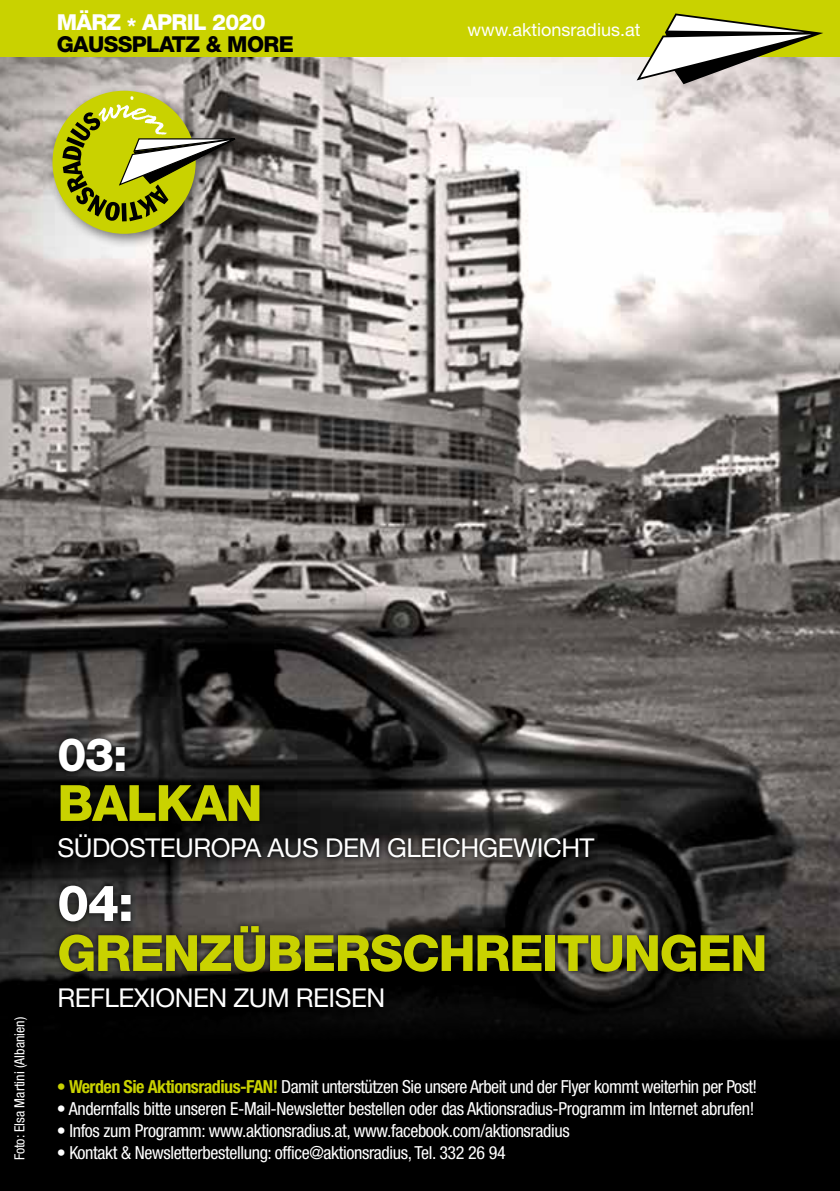
<style>
.page{position:relative;width:840px;height:1191px;background:#fff}
.page>*{position:absolute;margin:0;border:0;box-sizing:border-box;transform-origin:0 0}
.t1{font:800 50px "Helvetica Neue";letter-spacing:-.025em;color:#c9d200}
.t2{font:800 50px "Helvetica Neue";color:#fff}
.t3{font:800 46px "Helvetica Neue";color:#fff}
.t4{font:26px "Helvetica Neue";letter-spacing:-.02em;color:#fff}
.t5{font:800 22px "Helvetica Neue";letter-spacing:-.03em;color:#000}
.t6{font:800 22px "Helvetica Neue";letter-spacing:-.03em;color:#fff}
.t7{font:condensed 18px "Helvetica Neue";letter-spacing:-.02em;color:#fff}
.t8{font:18px "Helvetica Neue";color:#fff}
.t9{font:condensed 14px "Helvetica Neue";color:#fff}
.s1{font-weight:700;color:#c9d200}
</style>
<div class="page">
<img style="left:0;top:57px;width:839px;height:912px">
<div style="left:0;top:969px;width:839px;height:222px;background:#000"></div>
<div style="left:0;top:0;width:839px;height:57px;background:#c9d200"></div>
<svg style="left:636px;top:13px;width:186px;height:71px"></svg>
<div style="left:45px;top:84px;width:203px;height:165px;background:#000;opacity:.5"></div>
<div style="left:52px;top:91px;width:143px;height:143px;background:#c9d200;border-radius:50%"></div>
<svg style="left:62px;top:96px;width:174px;height:126px"></svg>
<div style="left:52px;top:732px;width:718px;height:281px;background:#000;opacity:.6"></div>
<p class="t6" style="left:57px;top:9px;width:210px">MÄRZ * APRIL 2020</p>
<p class="t5" style="left:57px;top:31px;width:238px">GAUSSPLATZ &amp; MORE</p>
<p class="t8" style="left:467px;top:19px;width:174px">www.aktionsradius.at</p>
<p class="t9" style="left:12px;top:1160px;width:145px;rotate:-90deg">Foto: Elsa Martini (Albanien)</p>
<h2 class="t3" style="left:57px;top:727px;width:72px">03:</h2>
<h1 class="t1" style="left:57px;top:773px;width:206px">BALKAN</h1>
<h3 class="t4" style="left:57px;top:832px;width:538px">SÜDOSTEUROPA AUS DEM GLEICHGEWICHT</h3>
<h1 class="t2" style="left:57px;top:873px;width:78px">04:</h1>
<h1 class="t1" style="left:57px;top:923px;width:711px">GRENZÜBERSCHREITUNGEN</h1>
<h3 class="t4" style="left:57px;top:982px;width:329px">REFLEXIONEN ZUM REISEN</h3>
<p class="t7" style="left:57px;top:1076px;width:701px"><span class="s1">• Werden Sie Aktionsradius-FAN!</span> Damit unterstützen Sie unsere Arbeit und der Flyer kommt weiterhin per Post!</p>
<p class="t7" style="left:57px;top:1098px;width:699px">• Andernfalls bitte unseren E-Mail-Newsletter bestellen oder das Aktionsradius-Programm im Internet abrufen!</p>
<p class="t7" style="left:57px;top:1120px;width:514px">• Infos zum Programm: www.aktionsradius.at, www.facebook.com/aktionsradius</p>
<p class="t7" style="left:57px;top:1142px;width:450px">• Kontakt &amp; Newsletterbestellung: office@aktionsradius, Tel. 332 26 94</p>
</div>
